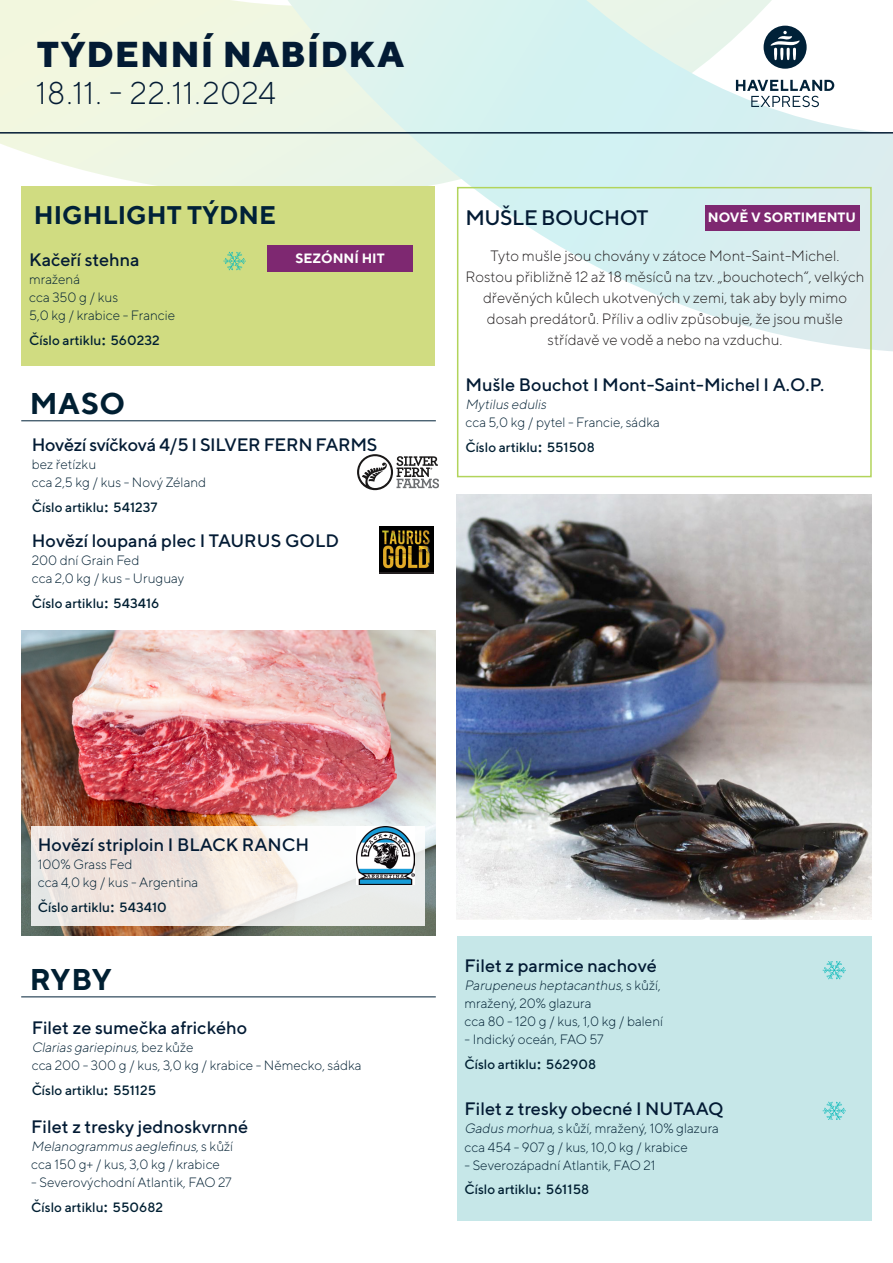
<style>
.page{position:relative;width:893px;height:1263px;background:#fff}
.page>*{position:absolute;margin:0;border:0;box-sizing:border-box;transform-origin:0 0}
.t1{font:800 36px "TT Norms";letter-spacing:.025em;color:#031b34}
.t2{font:300 31.5px "TT Norms";letter-spacing:.01em;color:#031b34}
.Kategorie_Headline{font:700 30px "TT Norms";letter-spacing:.02em;color:#001f32}
.Imagetext_Paragraph{font:700 25.5px "TT Norms";color:#002138}
.Absatzformat_1{font:500 21px "TT Norms";letter-spacing:-.02em;color:#031b34}
.Absatzformat_1-2{font:500 18px "TT Norms";color:#031b34}
.Absatzformat_1-3{font:500 18px "TT Norms";letter-spacing:-.02em;color:#031b34}
.Imagetext_Paragraph-2{font:300 15px/21px "TT Norms";color:#231f20;text-align:center}
.Absatzformat_1-4{font:300 13.5px/18px "TT Norms";color:#001f32}
.Einf__Abs{font:500 13.5px "TT Norms";color:#001f32}
.Absatzformat_1-5{font:italic 300 13.5px "TT Norms";color:#001f32}
.t3{font:700 13.5px "TT Norms";color:#fff}
.s1{font-family:"Trebuchet MS";font-weight:700}
.s2{font-style:normal}
.s3{font-style:italic}
</style>
<div class="page">
<svg style="left:0;top:0;width:893px;height:422px"></svg>
<svg style="left:764px;top:26px;width:43px;height:43px"></svg>
<svg style="left:736px;top:80px;width:98px;height:27px"></svg>
<hr style="left:0;top:132px;width:893px;height:2px;background:#031b34">
<div style="left:457px;top:936px;width:414px;height:284px;background:#c6e7e8"></div>
<img style="left:21px;top:630px;width:415px;height:306px">
<img style="left:457px;top:494px;width:415px;height:425px">
<hr style="left:21px;top:420px;width:415px;height:1px;background:#002138">
<hr style="left:21px;top:996px;width:415px;height:1px;background:#002138">
<div style="left:379px;top:526px;width:55px;height:48px;background:linear-gradient(to right,#231f20,#231f20)"></div>
<img style="left:379px;top:527px;width:55px;height:44px">
<svg style="left:357px;top:454px;width:82px;height:36px"></svg>
<svg style="left:823px;top:961px;width:23px;height:18px"></svg>
<svg style="left:823px;top:1102px;width:23px;height:18px"></svg>
<svg style="left:32px;top:827px;width:393px;height:99px;fill:#efe8e2"></svg>
<img style="left:356px;top:826px;width:59px;height:59px">
<div style="left:457px;top:187px;width:415px;height:290px;border:2px solid #b2d45b"></div>
<div style="left:705px;top:205px;width:154px;height:26px;background:#7e2871"></div>
<div style="left:21px;top:186px;width:414px;height:180px;background:#d0dc81"></div>
<div style="left:267px;top:245px;width:146px;height:27px;background:#7e2871"></div>
<svg style="left:223px;top:252px;width:23px;height:18px"></svg>
<h1 class="t1" style="left:37px;top:32px;width:369px">TÝDENNÍ NABÍDKA</h1>
<h2 class="t2" style="left:36px;top:73px;width:242px">18.11. - 22.11.2024</h2>
<p class="Imagetext_Paragraph" style="left:34px;top:199px;width:244px">HIGHLIGHT TÝDNE</p>
<p class="t3" style="left:708px;top:209px;width:150px">NOVĚ V SORTIMENTU</p>
<p class="Absatzformat_1-2" style="left:29px;top:249px;width:112px">Kačeří stehna</p>
<p class="t3" style="left:296px;top:250px;width:91px">SEZÓNNÍ HIT</p>
<p class="Absatzformat_1-4" style="left:29px;top:270px;width:52px">mražená</p>
<p class="Absatzformat_1-4" style="left:29px;top:288px;width:148px">cca 350 g / kus<br>5,0 kg / krabice - Francie</p>
<p class="Einf__Abs" style="left:29px;top:332px;width:132px">Číslo artiklu<span class="s1">:</span> 560232</p>
<p class="Absatzformat_1" style="left:465px;top:204px;width:184px">MUŠLE BOUCHOT</p>
<p class="Imagetext_Paragraph-2" style="left:466px;top:244px;width:400px">Tyto mušle jsou chovány v zátoce Mont-Saint-Michel.<br>Rostou přibližně 12 až 18 měsíců na tzv. „bouchotech“, velkých dřevěných kůlech ukotvených v zemi, tak aby byly mimo dosah predátorů. Příliv a odliv způsobuje, že jsou mušle střídavě ve vodě a nebo na vzduchu.</p>
<p class="Absatzformat_1-2" style="left:465px;top:374px;width:360px">Mušle Bouchot I Mont-Saint-Michel I A.O.P.</p>
<p class="Absatzformat_1-5" style="left:465px;top:396px;width:85px">Mytilus edulis</p>
<p class="Absatzformat_1-4" style="left:465px;top:413px;width:196px">cca 5,0 kg / pytel - Francie, sádka</p>
<p class="Einf__Abs" style="left:465px;top:439px;width:131px">Číslo artiklu<span class="s1">:</span> 551508</p>
<p class="Kategorie_Headline" style="left:30px;top:385px;width:97px">MASO</p>
<p class="Absatzformat_1-3" style="left:32px;top:434px;width:347px">Hovězí svíčková 4/5 I SILVER FERN FARMS</p>
<p class="Absatzformat_1-4" style="left:32px;top:455px;width:66px">bez řetízku</p>
<p class="Absatzformat_1-4" style="left:32px;top:473px;width:176px">cca 2,5 kg / kus - Nový Zéland</p>
<p class="Einf__Abs" style="left:32px;top:499px;width:127px">Číslo artiklu<span class="s1">:</span> 541237</p>
<p class="Absatzformat_1-2" style="left:32px;top:529px;width:309px">Hovězí loupaná plec I TAURUS GOLD</p>
<p class="Absatzformat_1-4" style="left:32px;top:551px;width:109px">200 dní Grain Fed</p>
<p class="Absatzformat_1-4" style="left:32px;top:569px;width:154px">cca 2,0 kg / kus - Uruguay</p>
<p class="Einf__Abs" style="left:32px;top:594px;width:129px">Číslo artiklu<span class="s1">:</span> 543416</p>
<p class="Absatzformat_1-2" style="left:38px;top:834px;width:273px">Hovězí striploin I BLACK RANCH</p>
<p class="Absatzformat_1-4" style="left:38px;top:855px;width:96px">100% Grass Fed</p>
<p class="Absatzformat_1-4" style="left:38px;top:873px;width:162px">cca 4,0 kg / kus - Argentina</p>
<p class="Einf__Abs" style="left:38px;top:899px;width:130px">Číslo artiklu<span class="s1">:</span> 543410</p>
<p class="Kategorie_Headline" style="left:30px;top:961px;width:84px">RYBY</p>
<p class="Absatzformat_1-2" style="left:32px;top:1016px;width:217px">Filet ze sumečka afrického</p>
<p class="Absatzformat_1-5" style="left:32px;top:1039px;width:163px">Clarias gariepinus,<span class="s2">b e z k ů ž e</span></p>
<p class="Absatzformat_1-4" style="left:32px;top:1056px;width:331px">cca 200 - 300 g / kus, 3,0 kg / krabice - Německo, sádka</p>
<p class="Einf__Abs" style="left:32px;top:1081px;width:126px">Číslo artiklu<span class="s1">:</span> 551125</p>
<p class="Absatzformat_1-2" style="left:31px;top:1116px;width:218px">Filet z tresky jednoskvrnné</p>
<p class="Absatzformat_1-5" style="left:31px;top:1138px;width:203px">Melanogrammus aeglefinus<span class="s2">, s k ů ž í</span></p>
<p class="Absatzformat_1-4" style="left:31px;top:1155px;width:190px">cca 150 g+ / kus, 3,0 kg / krabice</p>
<p class="Absatzformat_1-4" style="left:31px;top:1173px;width:202px">- Severovýchodní Atlantik, FAO 27</p>
<p class="Einf__Abs" style="left:31px;top:1199px;width:133px">Číslo artiklu<span class="s1">:</span> 550682</p>
<p class="Absatzformat_1-2" style="left:465px;top:954px;width:194px">Filet z parmice nachové</p>
<p class="Absatzformat_1-4" style="left:465px;top:976px;width:198px"><span class="s3">Parupeneus heptacanthus</span>, s k ů ž í, mražený, 20% glazura</p>
<p class="Absatzformat_1-4" style="left:465px;top:1012px;width:200px">cca 80 - 120 g / kus, 1,0 kg / balení</p>
<p class="Absatzformat_1-4" style="left:465px;top:1030px;width:141px">- Indický oceán, FAO 57</p>
<p class="Einf__Abs" style="left:465px;top:1056px;width:133px">Číslo artiklu<span class="s1">:</span> 562908</p>
<p class="Absatzformat_1-2" style="left:465px;top:1098px;width:261px">Filet z tresky obecné I NUTAAQ</p>
<p class="Absatzformat_1-4" style="left:465px;top:1119px;width:256px"><span class="s3">Gadus morhua</span>, s kůží, mražený, 10% glazura</p>
<p class="Absatzformat_1-4" style="left:465px;top:1137px;width:225px">cca 454 - 907 g / kus, 10,0 kg / krabice</p>
<p class="Absatzformat_1-4" style="left:465px;top:1155px;width:192px">- Severozápadní Atlantik, FAO 21</p>
<p class="Einf__Abs" style="left:465px;top:1181px;width:126px">Číslo artiklu<span class="s1">:</span> 561158</p>
</div>
